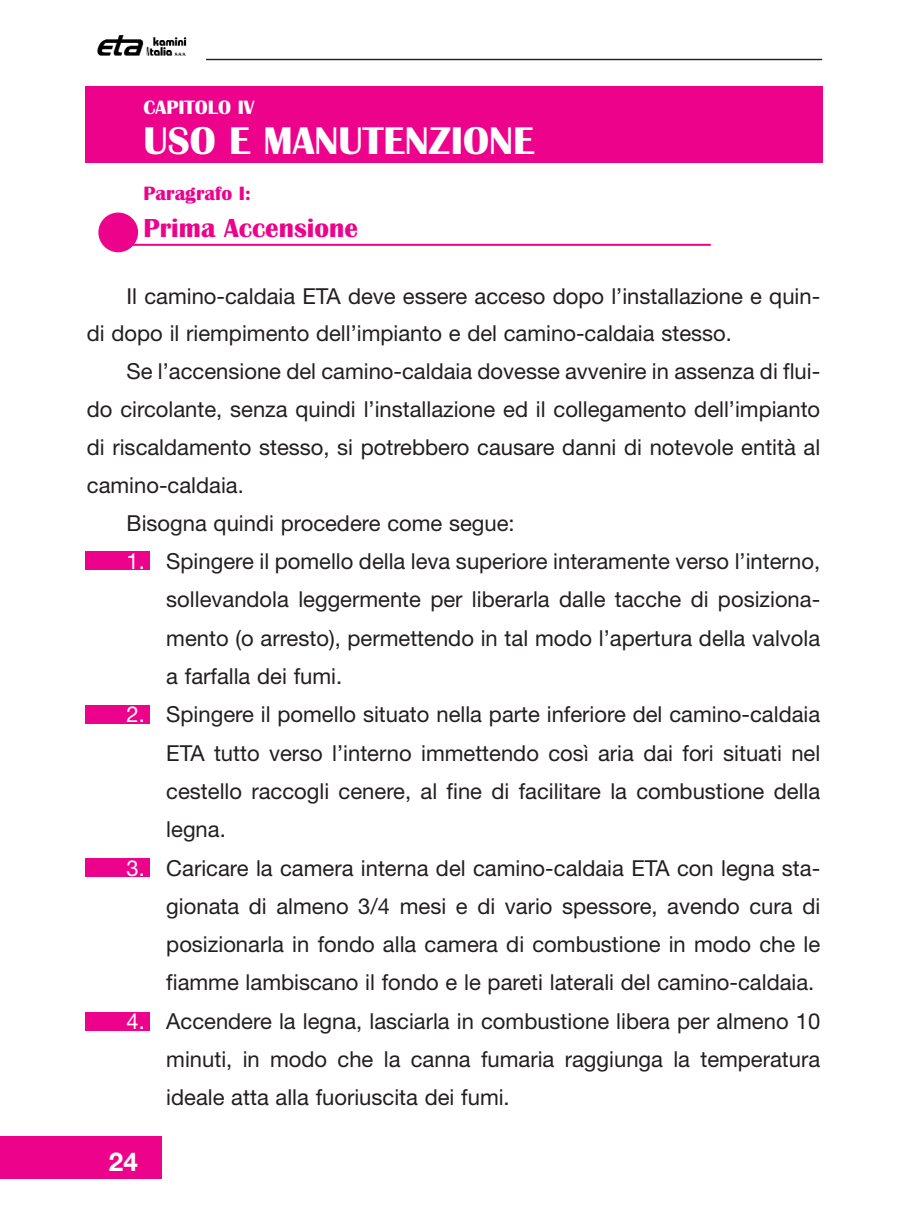
<style>
.page{position:relative;width:909px;height:1221px;background:#fff}
.page>*{position:absolute;margin:0;border:0;box-sizing:border-box;transform-origin:0 0}
.t1{font:700 40px "Britannic";color:#fff}
.t2{font:700 27px "Britannic";color:#ed028c}
.t3{font:700 26px "Helvetica Neue";color:#fff}
.t4{font:22px/38.2px "Helvetica Neue";color:#231f20;text-align:justify}
.t5{font:700 20px "Britannic";color:#ed028c}
.t6{font:700 20px "Britannic";color:#fff}
.s1{color:#fff}
</style>
<div class="page">
<hr style="left:194px;top:59px;width:628px;height:1px;background:#231f20">
<div style="left:85px;top:30px;width:121px;height:30px;background:#fff"></div>
<img style="left:97px;top:35px;width:90px;height:21px">
<div style="left:0;top:1136px;width:161px;height:42px;background:#ed028c"></div>
<div style="left:85px;top:1011px;width:64px;height:19px;background:#ed028c"></div>
<div style="left:85px;top:858px;width:64px;height:18px;background:#ed028c"></div>
<div style="left:85px;top:705px;width:64px;height:18px;background:#ed028c"></div>
<div style="left:85px;top:551px;width:64px;height:19px;background:#ed028c"></div>
<div style="left:85px;top:86px;width:737px;height:77px;background:#ed028c"></div>
<hr style="left:130px;top:244px;width:580px;height:2px;background:#ed028c">
<div style="left:98px;top:212px;width:40px;height:40px;background:#ed028c;border-radius:50%"></div>
<p class="t6" style="left:144px;top:100px;width:112px">CAPITOLO IV</p>
<h1 class="t1" style="left:144px;top:127px;width:392px">USO E MANUTENZIONE</h1>
<p class="t5" style="left:144px;top:186px;width:109px">Paragrafo I:</p>
<p class="t2" style="left:144px;top:219px;width:216px">Prima Accensione</p>
<p class="t4" style="left:87px;top:279px;width:735px;text-indent:40px">Il camino-caldaia ETA deve essere acceso dopo l’installazione e quin&shy;di dopo il riempimento dell’impianto e del camino-caldaia stesso.</p>
<p class="t4" style="left:127px;top:354px;width:695px">Se l’accensione del camino-caldaia dovesse avvenire in assenza di flui-</p>
<p class="t4" style="left:87px;top:392px;width:735px">do circolante, senza quindi l’installazione ed il collegamento dell’impianto</p>
<p class="t4" style="left:87px;top:430px;width:734px">di riscaldamento stesso, si potrebbero causare danni di notevole entità al</p>
<p class="t4" style="left:87px;top:468px;width:158px">camino-caldaia.</p>
<p class="t4" style="left:127px;top:506px;width:389px">Bisogna quindi procedere come segue:</p>
<p class="t4" style="left:166px;top:544px;width:655px;text-indent:-40px"><span class="s1">1.</span> Spingere il pomello della leva superiore interamente verso l’interno, sollevandola leggermente per liberarla dalle tacche di posiziona&shy;mento (o arresto), permettendo in tal modo l’apertura della valvola a farfalla dei fumi.</p>
<p class="t4" style="left:166px;top:697px;width:655px;text-indent:-40px"><span class="s1">2.</span> Spingere il pomello situato nella parte inferiore del camino-caldaia ETA tutto verso l’interno immettendo così aria dai fori situati nel cestello raccogli cenere, al fine di facilitare la combustione della legna.</p>
<p class="t4" style="left:166px;top:850px;width:655px;text-indent:-40px"><span class="s1">3.</span> Caricare la camera interna del camino-caldaia ETA con legna sta&shy;gionata di almeno 3/4 mesi e di vario spessore, avendo cura di posizionarla in fondo alla camera di combustione in modo che le fiamme lambiscano il fondo e le pareti laterali del camino-caldaia.</p>
<p class="t4" style="left:166px;top:1003px;width:655px;text-indent:-40px"><span class="s1">4.</span> Accendere la legna, lasciarla in combustione libera per almeno 10 minuti, in modo che la canna fumaria raggiunga la temperatura ideale atta alla fuoriuscita dei fumi.</p>
<p class="t3" style="left:109px;top:1152px;width:30px">24</p>
</div>
